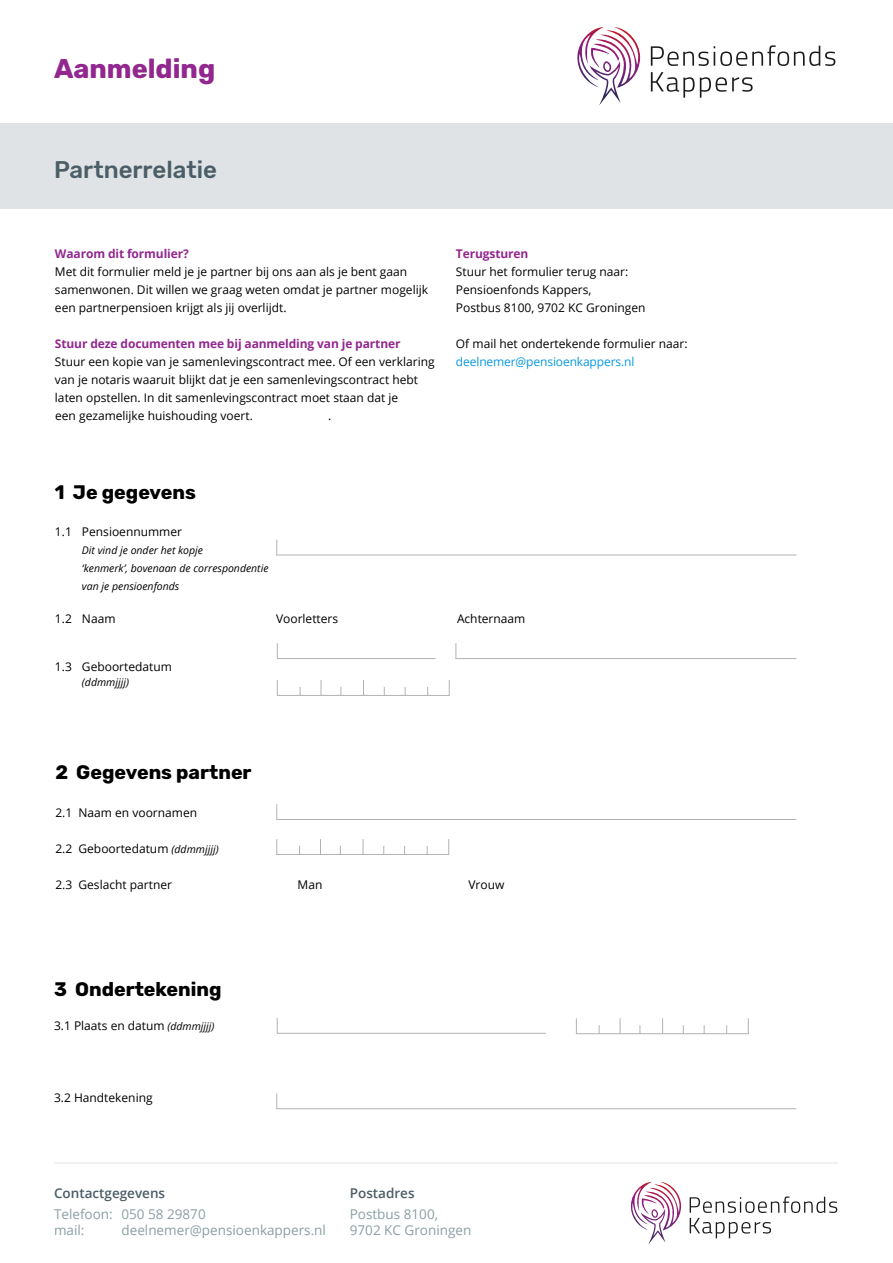
<style>
.page{position:relative;width:893px;height:1263px;background:#fff}
.page>*{position:absolute;margin:0;border:0;box-sizing:border-box;transform-origin:0 0}
.t1{font:700 27px "Rubik";color:#92278f}
.t2{font:500 24px "Rubik";color:#4b5d66}
.t3{font:700 19.5px "Rubik";color:#000}
.t4{font:13.5px/16.2px "Open Sans";color:#8c9ea3}
.t5{font:600 13.5px "Open Sans";color:#4b5d66}
.t6{font:12px/18px "Open Sans";color:#000}
.t7{font:700 12px "Open Sans";letter-spacing:-.01em;color:#92278f}
.t8{font:12px "Open Sans";letter-spacing:-.01em;color:#0699de}
.t9{font:italic 10.5px/18px "Open Sans";color:#000}
.s1{font-style:italic;font-size:10.5px}
</style>
<div class="page">
<hr style="left:54px;top:1162px;width:784px;height:2px;background:#f2f2f2">
<div style="left:0;top:123px;width:893px;height:86px;background:#dfe3e5"></div>
<svg style="left:651px;top:72px;width:102px;height:26px"></svg>
<svg style="left:651px;top:45px;width:184px;height:21px"></svg>
<svg style="left:577px;top:27px;width:63px;height:79px"></svg>
<svg style="left:690px;top:1196px;width:147px;height:42px"></svg>
<svg style="left:630px;top:1182px;width:51px;height:63px"></svg>
<hr style="left:276px;top:555px;width:520px;height:1px;background:#b3b2b2">
<svg style="left:276px;top:540px;width:1px;height:15px"></svg>
<hr style="left:277px;top:658px;width:159px;height:1px;background:#b3b2b2">
<svg style="left:277px;top:643px;width:1px;height:15px"></svg>
<hr style="left:456px;top:658px;width:340px;height:1px;background:#b3b2b2">
<svg style="left:456px;top:643px;width:1px;height:15px"></svg>
<hr style="left:277px;top:695px;width:172px;height:1px;background:#b3b2b2">
<svg style="left:277px;top:680px;width:1px;height:15px"></svg>
<svg style="left:449px;top:680px;width:1px;height:16px"></svg>
<svg style="left:363px;top:680px;width:1px;height:15px"></svg>
<svg style="left:321px;top:680px;width:1px;height:15px"></svg>
<hr style="left:276px;top:819px;width:520px;height:1px;background:#b3b2b2">
<svg style="left:276px;top:804px;width:1px;height:16px"></svg>
<hr style="left:276px;top:1108px;width:520px;height:1px;background:#b3b2b2">
<svg style="left:276px;top:1093px;width:1px;height:16px"></svg>
<hr style="left:276px;top:854px;width:173px;height:1px;background:#b3b2b2">
<svg style="left:276px;top:839px;width:1px;height:16px"></svg>
<svg style="left:448px;top:839px;width:1px;height:15px"></svg>
<svg style="left:363px;top:839px;width:1px;height:15px"></svg>
<svg style="left:320px;top:839px;width:1px;height:15px"></svg>
<hr style="left:277px;top:1033px;width:269px;height:1px;background:#b3b2b2">
<svg style="left:277px;top:1018px;width:1px;height:15px"></svg>
<hr style="left:576px;top:1033px;width:172px;height:1px;background:#b3b2b2">
<svg style="left:576px;top:1018px;width:1px;height:15px"></svg>
<svg style="left:748px;top:1018px;width:1px;height:16px"></svg>
<svg style="left:662px;top:1018px;width:1px;height:15px"></svg>
<svg style="left:620px;top:1018px;width:1px;height:15px"></svg>
<h1 class="t1" style="left:54px;top:53px;width:163px">Aanmelding</h1>
<h2 class="t2" style="left:54px;top:156px;width:164px">Partnerrelatie</h2>
<p class="t7" style="left:55px;top:245px;width:135px">Waarom dit formulier?</p>
<p class="t6" style="left:55px;top:262px;width:375px">Met dit formulier meld je je partner bij ons aan als je bent gaan samenwonen. Dit willen we graag weten omdat je partner mogelijk een partnerpensioen krijgt als jij overlijdt.</p>
<p class="t7" style="left:55px;top:335px;width:347px">Stuur deze documenten mee bij aanmelding van je partner</p>
<p class="t6" style="left:55px;top:352px;width:381px">Stuur een kopie van je samenlevingscontract mee. Of een verklaring</p>
<p class="t6" style="left:55px;top:370px;width:365px">van je notaris waaruit blijkt dat je een samenlevingscontract hebt</p>
<p class="t6" style="left:55px;top:388px;width:345px">laten opstellen. In dit samenlevingscontract moet staan dat je</p>
<p class="t6" style="left:328px;top:406px;width:5px">.</p>
<p class="t6" style="left:55px;top:406px;width:199px">een gezamelijke huishouding voert.</p>
<p class="t7" style="left:456px;top:245px;width:74px">Terugsturen</p>
<p class="t6" style="left:456px;top:262px;width:191px">Stuur het formulier terug naar:<br>Pensioenfonds Kappers,<br>Postbus 8100, 9702 KC Groningen</p>
<p class="t6" style="left:456px;top:334px;width:233px">Of mail het ondertekende formulier naar:</p>
<p class="t8" style="left:456px;top:353px;width:180px">deelnemer@pensioenkappers.nl</p>
<h3 class="t3" style="left:55px;top:481px;width:143px">1 Je gegevens</h3>
<p class="t6" style="left:55px;top:523px;width:129px">1.1 Pensioennummer</p>
<p class="t9" style="left:82px;top:541px;width:188px">Dit vind je onder het kopje<br>‘kenmerk’, bovenaan de correspondentie van je pensioenfonds</p>
<p class="t6" style="left:55px;top:610px;width:62px">1.2 Naam</p>
<p class="t6" style="left:276px;top:610px;width:64px">Voorletters</p>
<p class="t6" style="left:457px;top:610px;width:70px">Achternaam</p>
<p class="t6" style="left:55px;top:658px;width:118px">1.3 Geboortedatum</p>
<p class="t9" style="left:82px;top:673px;width:49px">(ddmmjjjj)</p>
<h3 class="t3" style="left:55px;top:761px;width:198px">2 Gegevens partner</h3>
<p class="t6" style="left:55px;top:803px;width:143px">2.1 Naam en voornamen</p>
<p class="t6" style="left:55px;top:839px;width:165px">2.2 Geboortedatum <span class="s1">(ddmmjjjj)</span></p>
<p class="t6" style="left:55px;top:875px;width:118px">2.3 Geslacht partner</p>
<p class="t6" style="left:297px;top:875px;width:26px">Man</p>
<p class="t6" style="left:468px;top:875px;width:37px">Vrouw</p>
<h3 class="t3" style="left:54px;top:978px;width:169px">3 Ondertekening</h3>
<p class="t6" style="left:54px;top:1017px;width:162px">3.1 Plaats en datum <span class="s1">(ddmmjjjj)</span></p>
<p class="t6" style="left:54px;top:1089px;width:100px">3.2 Handtekening</p>
<p class="t5" style="left:54px;top:1184px;width:113px">Contactgegevens</p>
<p class="t4" style="left:54px;top:1205px;width:153px">Telefoon: 050 58 29870 mail:</p>
<p class="t4" style="left:122px;top:1222px;width:206px">deelnemer@pensioenkappers.nl</p>
<p class="t5" style="left:350px;top:1184px;width:66px">Postadres</p>
<p class="t4" style="left:350px;top:1205px;width:123px">Postbus 8100,<br>9702 KC Groningen</p>
</div>
